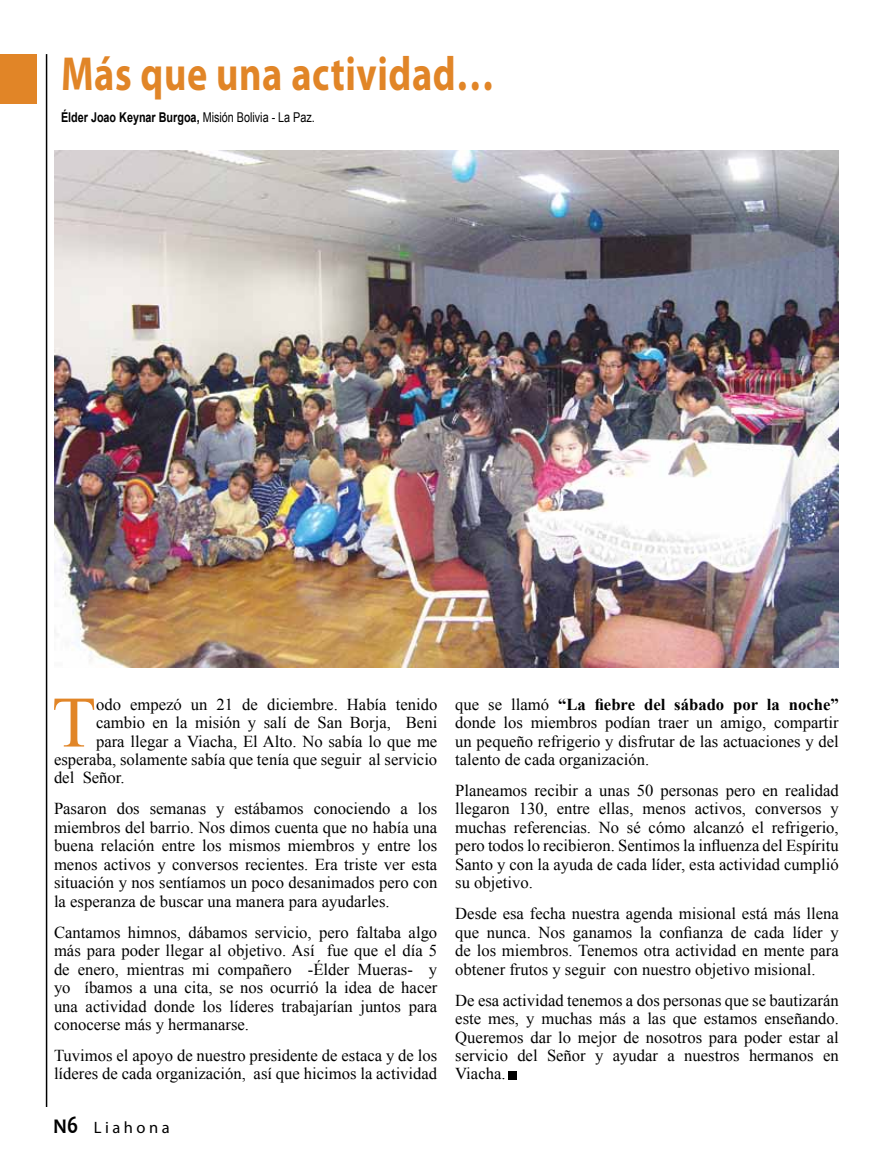
<style>
.page{position:relative;width:893px;height:1161px;background:#fff}
.page>*{position:absolute;margin:0;border:0;box-sizing:border-box;transform-origin:0 0}
.t1{font:72.45px "Times New Roman";color:#e18527}
.t2{font:700 48px "Myriad Pro";letter-spacing:.015em;color:#e18527;scale:.8 1}
.t3{font:16.65px/18.5px "Times New Roman";color:#000;text-align:justify}
.t4{font:16.5px "Myriad Pro";color:#000}
.t5{font:700 13.5px "Arial";color:#000;scale:.8 1}
.s1{font-weight:400}
.s2{font-family:"Candara";font-weight:700;font-size:21px}
.s3{font-family:"Candara";font-weight:700;font-size:25.2px}
.s4{font-weight:700}
</style>
<div class="page">
<img style="left:54px;top:150px;width:785px;height:518px">
<hr style="left:46px;top:54px;width:1px;height:1053px;background:#000">
<div style="left:0;top:54px;width:37px;height:49px;background:#e18527"></div>
<div style="left:509px;top:1071px;width:8px;height:8px;background:#000"></div>
<h2 class="t2" style="left:61px;top:43px;width:543px">Más que una actividad…</h2>
<p class="t5" style="left:61px;top:108px;width:319px">Élder Joao Keynar Burgoa, <span class="s1">Misión Bolivia - La Paz.</span></p>
<h1 class="t1" style="left:52px;top:673px;width:46px">T</h1>
<p class="t3" style="left:96px;top:694px;width:343px">odo empezó un 21 de diciembre. Había tenido</p>
<p class="t3" style="left:96px;top:713px;width:343px">cambio en la misión y salí de San Borja, Beni</p>
<p class="t3" style="left:96px;top:731px;width:343px">para llegar a Viacha, El Alto. No sabía lo que me</p>
<p class="t3" style="left:54px;top:750px;width:385px">esperaba, solamente sabía que tenía que seguir al servicio</p>
<p class="t3" style="left:54px;top:768px;width:72px">del Señor.</p>
<p class="t3" style="left:54px;top:799px;width:385px">Pasaron dos semanas y estábamos conociendo a los miembros del barrio. Nos dimos cuenta que no había una buena relación entre los mismos miembros y entre los menos activos y conversos recientes. Era triste ver esta situación y nos sentíamos un poco desanimados pero con la esperanza de buscar una manera para ayudarles.</p>
<p class="t3" style="left:54px;top:923px;width:385px">Cantamos himnos, dábamos servicio, pero faltaba algo más para poder llegar al objetivo. Así fue que el día 5 de enero, mientras mi compañero -Élder Mueras- y yo íbamos a una cita, se nos ocurrió la idea de hacer una actividad donde los líderes trabajarían juntos para conocerse más y hermanarse.</p>
<p class="t3" style="left:54px;top:1046px;width:385px">Tuvimos el apoyo de nuestro presidente de estaca y de los líderes de cada organización, así que hicimos la actividad</p>
<p class="t4" style="left:53px;top:1117px;width:118px"><span class="s2">N</span><span class="s3">6</span> L i a h o n a</p>
<p class="t3" style="left:455px;top:694px;width:385px">que se llamó <span class="s4">“La fiebre del sábado por la noche” </span>donde los miembros podían traer un amigo, compartir un pequeño refrigerio y disfrutar de las actuaciones y del talento de cada organización.</p>
<p class="t3" style="left:455px;top:781px;width:385px">Planeamos recibir a unas 50 personas pero en realidad llegaron 130, entre ellas, menos activos, conversos y muchas referencias. No sé cómo alcanzó el refrigerio, pero todos lo recibieron. Sentimos la influenza del Espíritu Santo y con la ayuda de cada líder, esta actividad cumplió su objetivo.</p>
<p class="t3" style="left:455px;top:904px;width:385px">Desde esa fecha nuestra agenda misional está más llena que nunca. Nos ganamos la confianza de cada líder y de los miembros. Tenemos otra actividad en mente para obtener frutos y seguir con nuestro objetivo misional.</p>
<p class="t3" style="left:455px;top:990px;width:385px">De esa actividad tenemos a dos personas que se bautizarán este mes, y muchas más a las que estamos enseñando.<br>Queremos dar lo mejor de nosotros para poder estar al servicio del Señor y ayudar a nuestros hermanos en Viacha.</p>
</div>
